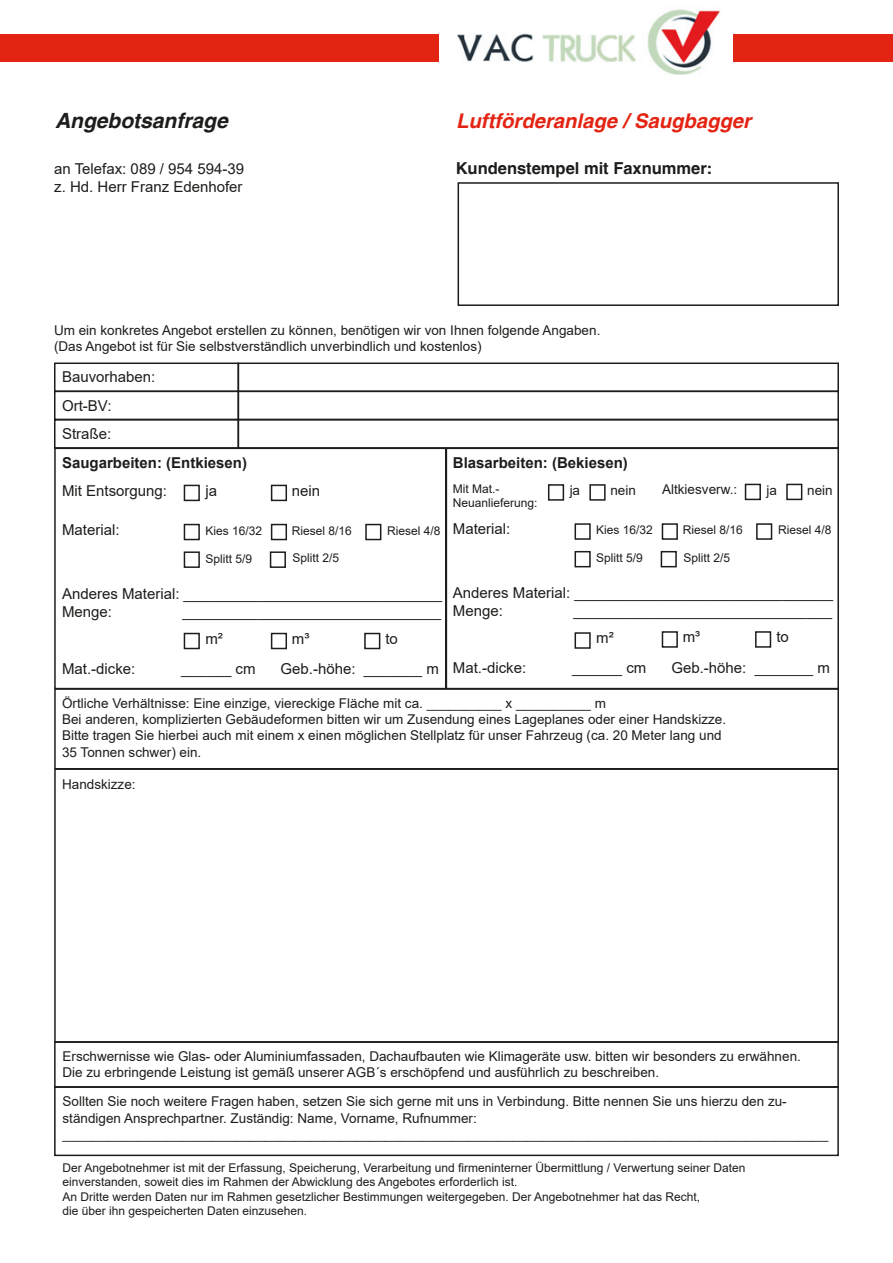
<style>
.page{position:relative;width:893px;height:1263px;background:#fff}
.page>*{position:absolute;margin:0;border:0;box-sizing:border-box;transform-origin:0 0}
.t1{font:italic 700 21px "Helvetica";color:#1d1d1b}
.t2{font:italic 700 20.25px "Helvetica";color:#e42413}
.t3{font:700 16.5px "Helvetica";color:#1d1d1b}
.t4{font:15px/18px "Arial";color:#1d1d1b}
.t5{font:700 15px "Arial";color:#1d1d1b}
.t6{font:13.5px/16.2px "Arial";color:#1d1d1b}
.t7{font:12px/14.4px "Arial";color:#1d1d1b}
</style>
<div class="page">
<div style="left:0;top:34px;width:439px;height:27px;background:#e42413"></div>
<div style="left:458px;top:182px;width:381px;height:124px;border:2px solid #1d1d1b"></div>
<div style="left:734px;top:34px;width:159px;height:27px;background:#e42413"></div>
<div style="left:54px;top:362px;width:185px;height:30px;border:2px solid #1d1d1b"></div>
<div style="left:54px;top:391px;width:185px;height:29px;border:2px solid #1d1d1b"></div>
<div style="left:54px;top:419px;width:185px;height:30px;border:2px solid #1d1d1b"></div>
<img style="left:458px;top:9px;width:262px;height:65px">
<div style="left:237px;top:362px;width:602px;height:30px;border:2px solid #1d1d1b"></div>
<div style="left:237px;top:391px;width:602px;height:29px;border:2px solid #1d1d1b"></div>
<div style="left:237px;top:419px;width:602px;height:30px;border:2px solid #1d1d1b"></div>
<div style="left:54px;top:448px;width:392px;height:241px;border:2px solid #1d1d1b"></div>
<div style="left:446px;top:448px;width:393px;height:241px;border:2px solid #1d1d1b"></div>
<div style="left:54px;top:688px;width:785px;height:81px;border:2px solid #1d1d1b"></div>
<div style="left:184px;top:485px;width:16px;height:16px;border:2px solid #1d1d1b"></div>
<div style="left:271px;top:485px;width:16px;height:16px;border:2px solid #1d1d1b"></div>
<div style="left:184px;top:524px;width:16px;height:16px;border:2px solid #1d1d1b"></div>
<div style="left:271px;top:524px;width:16px;height:16px;border:2px solid #1d1d1b"></div>
<div style="left:365px;top:524px;width:16px;height:16px;border:2px solid #1d1d1b"></div>
<div style="left:184px;top:551px;width:16px;height:17px;border:2px solid #1d1d1b"></div>
<div style="left:270px;top:551px;width:16px;height:17px;border:2px solid #1d1d1b"></div>
<div style="left:184px;top:633px;width:16px;height:16px;border:2px solid #1d1d1b"></div>
<div style="left:271px;top:633px;width:16px;height:16px;border:2px solid #1d1d1b"></div>
<div style="left:364px;top:633px;width:16px;height:16px;border:2px solid #1d1d1b"></div>
<div style="left:548px;top:484px;width:16px;height:17px;border:2px solid #1d1d1b"></div>
<div style="left:589px;top:484px;width:17px;height:17px;border:2px solid #1d1d1b"></div>
<div style="left:575px;top:523px;width:16px;height:17px;border:2px solid #1d1d1b"></div>
<div style="left:662px;top:523px;width:16px;height:17px;border:2px solid #1d1d1b"></div>
<div style="left:756px;top:523px;width:16px;height:17px;border:2px solid #1d1d1b"></div>
<div style="left:575px;top:551px;width:16px;height:16px;border:2px solid #1d1d1b"></div>
<div style="left:661px;top:551px;width:16px;height:16px;border:2px solid #1d1d1b"></div>
<div style="left:575px;top:632px;width:16px;height:17px;border:2px solid #1d1d1b"></div>
<div style="left:662px;top:631px;width:16px;height:17px;border:2px solid #1d1d1b"></div>
<div style="left:755px;top:631px;width:16px;height:17px;border:2px solid #1d1d1b"></div>
<div style="left:745px;top:484px;width:16px;height:16px;border:2px solid #1d1d1b"></div>
<div style="left:786px;top:484px;width:16px;height:16px;border:2px solid #1d1d1b"></div>
<div style="left:54px;top:768px;width:785px;height:275px;border:2px solid #1d1d1b"></div>
<div style="left:54px;top:1041px;width:785px;height:47px;border:2px solid #1d1d1b"></div>
<div style="left:54px;top:1086px;width:785px;height:70px;border:2px solid #1d1d1b"></div>
<h1 class="t1" style="left:55px;top:108px;width:174px">Angebotsanfrage</h1>
<h2 class="t2" style="left:456px;top:109px;width:296px">Luftförderanlage / Saugbagger</h2>
<p class="t4" style="left:54px;top:159px;width:191px">an Telefax: 089 / 954 594-39 z. Hd. Herr Franz Edenhofer</p>
<p class="t3" style="left:456px;top:158px;width:258px">Kundenstempel mit Faxnummer:</p>
<p class="t6" style="left:54px;top:322px;width:548px">Um ein konkretes Angebot erstellen zu können, benötigen wir von Ihnen folgende Angaben. (Das Angebot ist für Sie selbstverständlich unverbindlich und kostenlos)</p>
<p class="t4" style="left:62px;top:363px;width:95px;line-height:28.7px">Bauvorhaben:<br>Ort-BV:<br>Straße:</p>
<p class="t5" style="left:62px;top:452px;width:187px">Saugarbeiten: (Entkiesen)</p>
<p class="t5" style="left:453px;top:452px;width:177px">Blasarbeiten: (Bekiesen)</p>
<p class="t7" style="left:453px;top:481px;width:86px">Mit Mat.-<br>Neuanlieferung:</p>
<p class="t4" style="left:453px;top:520px;width:59px">Material:</p>
<p class="t6" style="left:662px;top:481px;width:77px">Altkiesverw.:</p>
<p class="t6" style="left:766px;top:482px;width:12px">ja</p>
<p class="t6" style="left:807px;top:482px;width:27px">nein</p>
<p class="t4" style="left:62px;top:481px;width:107px">Mit Entsorgung:</p>
<p class="t4" style="left:62px;top:520px;width:59px">Material:</p>
<p class="t4" style="left:205px;top:481px;width:13px">ja</p>
<p class="t4" style="left:292px;top:481px;width:30px">nein</p>
<p class="t7" style="left:205px;top:523px;width:58px">Kies 16/32</p>
<p class="t7" style="left:292px;top:523px;width:62px">Riesel 8/16</p>
<p class="t7" style="left:387px;top:523px;width:55px">Riesel 4/8</p>
<p class="t7" style="left:205px;top:551px;width:48px">Splitt 5/9</p>
<p class="t6" style="left:570px;top:482px;width:12px">ja</p>
<p class="t6" style="left:610px;top:482px;width:27px">nein</p>
<p class="t7" style="left:596px;top:523px;width:58px">Kies 16/32</p>
<p class="t7" style="left:683px;top:523px;width:62px">Riesel 8/16</p>
<p class="t7" style="left:778px;top:523px;width:55px">Riesel 4/8</p>
<p class="t7" style="left:596px;top:551px;width:48px">Splitt 5/9</p>
<p class="t7" style="left:293px;top:551px;width:48px">Splitt 2/5</p>
<p class="t7" style="left:683px;top:551px;width:48px">Splitt 2/5</p>
<p class="t4" style="left:62px;top:584px;width:382px">Anderes Material: _______________________________<br>Menge:</p>
<p class="t4" style="left:183px;top:602px;width:260px">_______________________________</p>
<p class="t4" style="left:453px;top:584px;width:382px">Anderes Material: _______________________________<br>Menge:</p>
<p class="t4" style="left:573px;top:602px;width:260px">_______________________________</p>
<p class="t4" style="left:205px;top:629px;width:19px">m²</p>
<p class="t4" style="left:292px;top:629px;width:19px">m³</p>
<p class="t4" style="left:385px;top:629px;width:14px">to</p>
<p class="t4" style="left:596px;top:629px;width:19px">m²</p>
<p class="t4" style="left:683px;top:628px;width:19px">m³</p>
<p class="t4" style="left:776px;top:628px;width:14px">to</p>
<p class="t4" style="left:62px;top:659px;width:75px">Mat.-dicke:</p>
<p class="t4" style="left:181px;top:659px;width:76px">______ cm</p>
<p class="t4" style="left:281px;top:659px;width:160px">Geb.-höhe: _______ m</p>
<p class="t4" style="left:453px;top:659px;width:75px">Mat.-dicke:</p>
<p class="t4" style="left:572px;top:659px;width:76px">______ cm</p>
<p class="t4" style="left:671px;top:659px;width:160px">Geb.-höhe: _______ m</p>
<p class="t6" style="left:62px;top:695px;width:666px">Örtliche Verhältnisse: Eine einzige, viereckige Fläche mit ca. __________ x __________ m<br>Bei anderen, komplizierten Gebäudeformen bitten wir um Zusendung eines Lageplanes oder einer Handskizze.<br>Bitte tragen Sie hierbei auch mit einem x einen möglichen Stellplatz für unser Fahrzeug (ca. 20 Meter lang und 35 Tonnen schwer) ein.</p>
<p class="t6" style="left:62px;top:776px;width:75px">Handskizze:</p>
<p class="t6" style="left:63px;top:1048px;width:740px">Erschwernisse wie Glas- oder Aluminiumfassaden, Dachaufbauten wie Klimageräte usw. bitten wir besonders zu erwähnen.<br>Die zu erbringende Leistung ist gemäß unserer AGB´s erschöpfend und ausführlich zu beschreiben.</p>
<p class="t6" style="left:63px;top:1093px;width:767px">Sollten Sie noch weitere Fragen haben, setzen Sie sich gerne mit uns in Verbindung. Bitte nennen Sie uns hierzu den zu&shy;ständigen Ansprechpartner. Zuständig: Name, Vorname, Rufnummer: ______________________________________________________________________________________________________</p>
<p class="t7" style="left:63px;top:1160px;width:685px">Der Angebotnehmer ist mit der Erfassung, Speicherung, Verarbeitung und firmeninterner Übermittlung / Verwertung seiner Daten einverstanden, soweit dies im Rahmen der Abwicklung des Angebotes erforderlich ist.<br>An Dritte werden Daten nur im Rahmen gesetzlicher Bestimmungen weitergegeben. Der Angebotnehmer hat das Recht,<br>die über ihn gespeicherten Daten einzusehen.</p>
</div>
